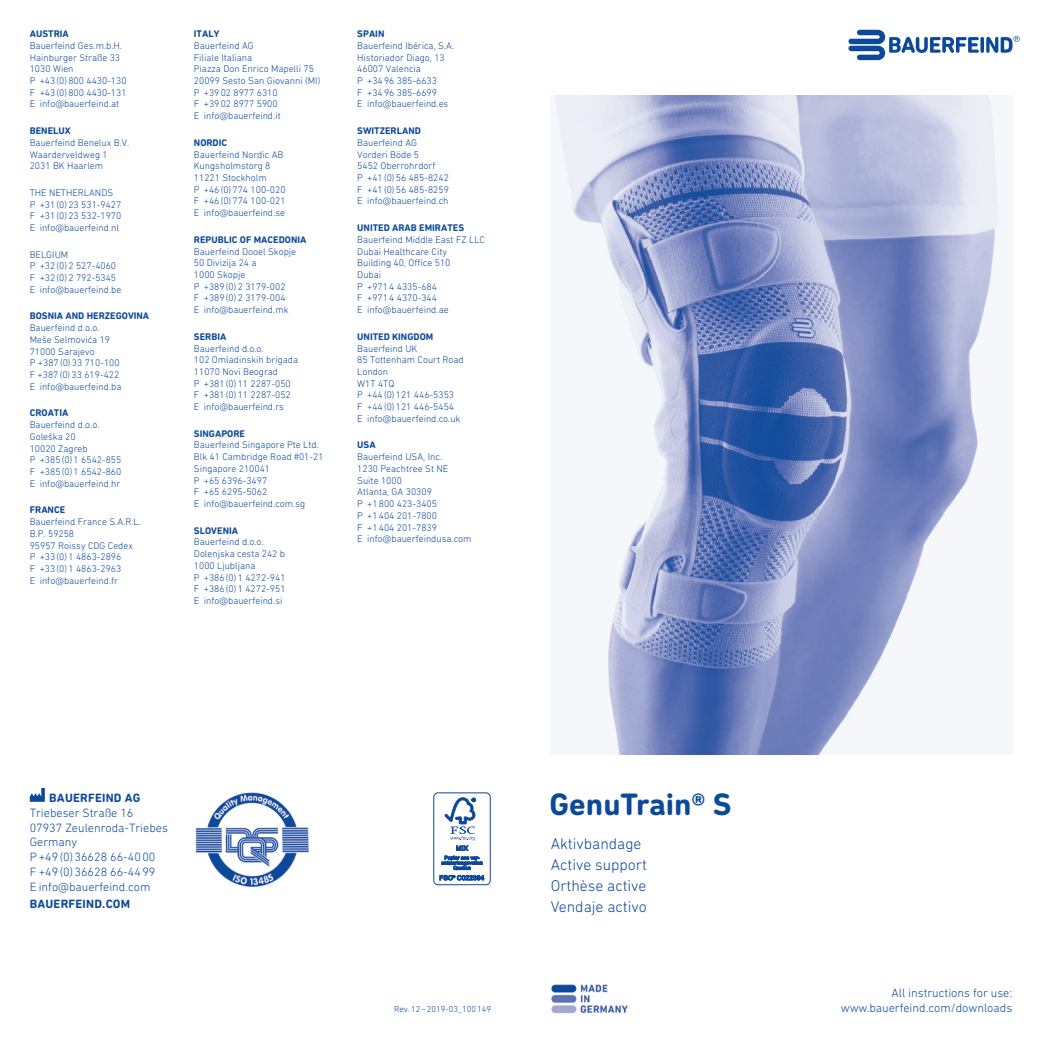
<style>
.page{position:relative;width:1042px;height:1042px;background:#fff}
.page>*{position:absolute;margin:0;border:0;box-sizing:border-box;transform-origin:0 0}
.t1{font:700 31.5px "DIN Next Rounded LT Pro";color:#0d499a}
.t2{font:300 15.75px/21px "DIN Next Rounded LT Pro";color:#0d499a}
.t3{font:300 12.25px/14.9px "DIN Next Rounded LT Pro";color:#0d499a;text-align:right}
.t4{font:700 12.25px "DIN Next Rounded LT Pro";letter-spacing:.015em;color:#0d499a}
.t5{font:300 9.8px/11.7px "DIN Next Rounded LT Pro";color:#0d499a}
.t6{font:700 9.8px "DIN Next Rounded LT Pro";color:#0d499a}
.t7{font:300 8.75px "DIN Next Rounded LT Pro";color:#0d499a}
</style>
<div class="page">
<img style="left:551px;top:984px;width:77px;height:30px">
<img style="left:555px;top:95px;width:445px;height:659px">
<svg style="left:980px;top:37px;width:4px;height:16px"></svg>
<svg style="left:986px;top:36px;width:33px;height:17px"></svg>
<svg style="left:848px;top:30px;width:131px;height:30px"></svg>
<div style="left:433px;top:792px;width:58px;height:93px;border:1px solid #0d499a;border-radius:4px"></div>
<svg style="left:440px;top:797px;width:44px;height:83px"></svg>
<img style="left:195px;top:792px;width:114px;height:95px">
<svg style="left:30px;top:788px;width:15px;height:14px"></svg>
<p class="t6" style="left:30px;top:28px;width:41px">AUSTRIA</p>
<p class="t5" style="left:30px;top:40px;width:98px">Bauerfeind Ges.m.b.H.<br>Hainburger Straße 33<br>1030 Wien<br>P +43(0)800 4430-130<br>F +43(0)800 4430-131<br>E info@bauerfeind.at</p>
<p class="t6" style="left:30px;top:125px;width:43px">BENELUX</p>
<p class="t5" style="left:30px;top:136px;width:101px">Bauerfeind Benelux B.V.<br>Waarderveldweg 1<br>2031 BK Haarlem</p>
<p class="t5" style="left:30px;top:187px;width:93px">THE NETHERLANDS<br>P +31(0)23 531-9427<br>F +31(0)23 532-1970<br>E info@bauerfeind.nl</p>
<p class="t5" style="left:30px;top:248px;width:93px">BELGIUM<br>P +32(0)2 527-4060<br>F +32(0)2 792-5345<br>E info@bauerfeind.be</p>
<p class="t6" style="left:30px;top:310px;width:121px">BOSNIA AND HERZEGOVINA</p>
<p class="t5" style="left:30px;top:322px;width:93px">Bauerfeind d.o.o.<br>Meše Selmovića 19<br>71000 Sarajevo<br>P +387(0)33 710-100<br>F +387(0)33 619-422<br>E info@bauerfeind.ba</p>
<p class="t6" style="left:30px;top:407px;width:40px">CROATIA</p>
<p class="t5" style="left:30px;top:419px;width:93px">Bauerfeind d.o.o.<br>Goleška 20<br>10020 Zagreb<br>P +385(0)1 6542-855<br>F +385(0)1 6542-860<br>E info@bauerfeind.hr</p>
<p class="t6" style="left:30px;top:504px;width:37px">FRANCE</p>
<p class="t5" style="left:30px;top:516px;width:113px">Bauerfeind France S.A.R.L.<br>B.P. 59258<br>95957 Roissy CDG Cedex<br>P +33(0)1 4863-2896<br>F +33(0)1 4863-2963<br>E info@bauerfeind.fr</p>
<p class="t6" style="left:194px;top:28px;width:27px">ITALY</p>
<p class="t5" style="left:194px;top:40px;width:128px">Bauerfeind AG<br>Filiale Italiana<br>Piazza Don Enrico Mapelli 75<br>20099 Sesto San Giovanni (MI)<br>P +3902 8977 6310<br>F +3902 8977 5900<br>E info@bauerfeind.it</p>
<p class="t6" style="left:194px;top:137px;width:35px">NORDIC</p>
<p class="t5" style="left:194px;top:148px;width:93px">Bauerfeind Nordic AB<br>Kungsholmstorg 8<br>11221 Stockholm<br>P +46(0)774 100-020<br>F +46(0)774 100-021<br>E info@bauerfeind.se</p>
<p class="t6" style="left:194px;top:234px;width:114px">REPUBLIC OF MACEDONIA</p>
<p class="t5" style="left:194px;top:245px;width:104px">Bauerfeind Dooel Skopje<br>50 Divizija 24 a<br>1000 Skopje<br>P +389(0)2 3179-002<br>F +389(0)2 3179-004<br>E info@bauerfeind.mk</p>
<p class="t6" style="left:194px;top:331px;width:34px">SERBIA</p>
<p class="t5" style="left:194px;top:342px;width:106px">Bauerfeind d.o.o.<br>102 Omladinskih brigada<br>11070 Novi Beograd<br>P +381(0)11 2287-050<br>F +381(0)11 2287-052<br>E info@bauerfeind.rs</p>
<p class="t6" style="left:194px;top:428px;width:53px">SINGAPORE</p>
<p class="t5" style="left:194px;top:439px;width:131px">Bauerfeind Singapore Pte Ltd.<br>Blk 41 Cambridge Road #01-21<br>Singapore 210041<br>P +65 6396-3497<br>F +65 6295-5062<br>E info@bauerfeind.com.sg</p>
<p class="t6" style="left:194px;top:525px;width:46px">SLOVENIA</p>
<p class="t5" style="left:194px;top:536px;width:93px">Bauerfeind d.o.o.<br>Dolenjska cesta 242 b<br>1000 Ljubljana<br>P +386(0)1 4272-941<br>F +386(0)1 4272-951<br>E info@bauerfeind.si</p>
<p class="t6" style="left:357px;top:28px;width:29px">SPAIN</p>
<p class="t5" style="left:357px;top:40px;width:98px">Bauerfeind Ibérica, S.A.<br>Historiador Diago, 13<br>46007 Valencia<br>P +3496 385-6633<br>F +3496 385-6699<br>E info@bauerfeind.es</p>
<p class="t6" style="left:357px;top:125px;width:65px">SWITZERLAND</p>
<p class="t5" style="left:357px;top:136px;width:93px">Bauerfeind AG<br>Vorderi Böde 5<br>5452 Oberrohrdorf<br>P +41(0)56 485-8242<br>F +41(0)56 485-8259<br>E info@bauerfeind.ch</p>
<p class="t6" style="left:357px;top:222px;width:108px">UNITED ARAB EMIRATES</p>
<p class="t5" style="left:357px;top:233px;width:129px">Bauerfeind Middle East FZ LLC<br>Dubai Healthcare City<br>Building 40, Office 510<br>Dubai<br>P +9714 4335-684<br>F +9714 4370-344<br>E info@bauerfeind.ae</p>
<p class="t6" style="left:357px;top:331px;width:78px">UNITED KINGDOM</p>
<p class="t5" style="left:357px;top:342px;width:108px">Bauerfeind UK<br>85 Tottenham Court Road<br>London<br>W1T 4TQ<br>P +44(0)121 446-5353<br>F +44(0)121 446-5454<br>E info@bauerfeind.co.uk</p>
<p class="t6" style="left:357px;top:439px;width:20px">USA</p>
<p class="t5" style="left:357px;top:451px;width:116px">Bauerfeind USA, Inc.<br>1230 Peachtree St NE<br>Suite 1000<br>Atlanta, GA 30309<br>P +1800 423-3405<br>P +1404 201-7800<br>F +1404 201-7839<br>E info@bauerfeindusa.com</p>
<p class="t4" style="left:49px;top:790px;width:93px">BAUERFEIND AG</p>
<p class="t3" style="left:30px;top:805px;width:140px;text-align:left">Triebeser Straße 16<br>07937 Zeulenroda-Triebes<br>Germany<br>P+49(0)36628 66-4000<br>F +49(0)36628 66-4499<br>E info@bauerfeind.com</p>
<p class="t4" style="left:30px;top:896px;width:102px">BAUERFEIND.COM</p>
<p class="t7" style="left:394px;top:1004px;width:99px">Rev.12–2019-03_100149</p>
<h1 class="t1" style="left:549px;top:785px;width:184px">GenuTrain® S</h1>
<h2 class="t2" style="left:551px;top:833px;width:98px">Aktivbandage<br>Active support<br>Orthèse active<br>Vendaje activo</h2>
<p class="t3" style="left:840px;top:986px;width:173px">All instructions for use: www.bauerfeind.com/downloads</p>
</div>
